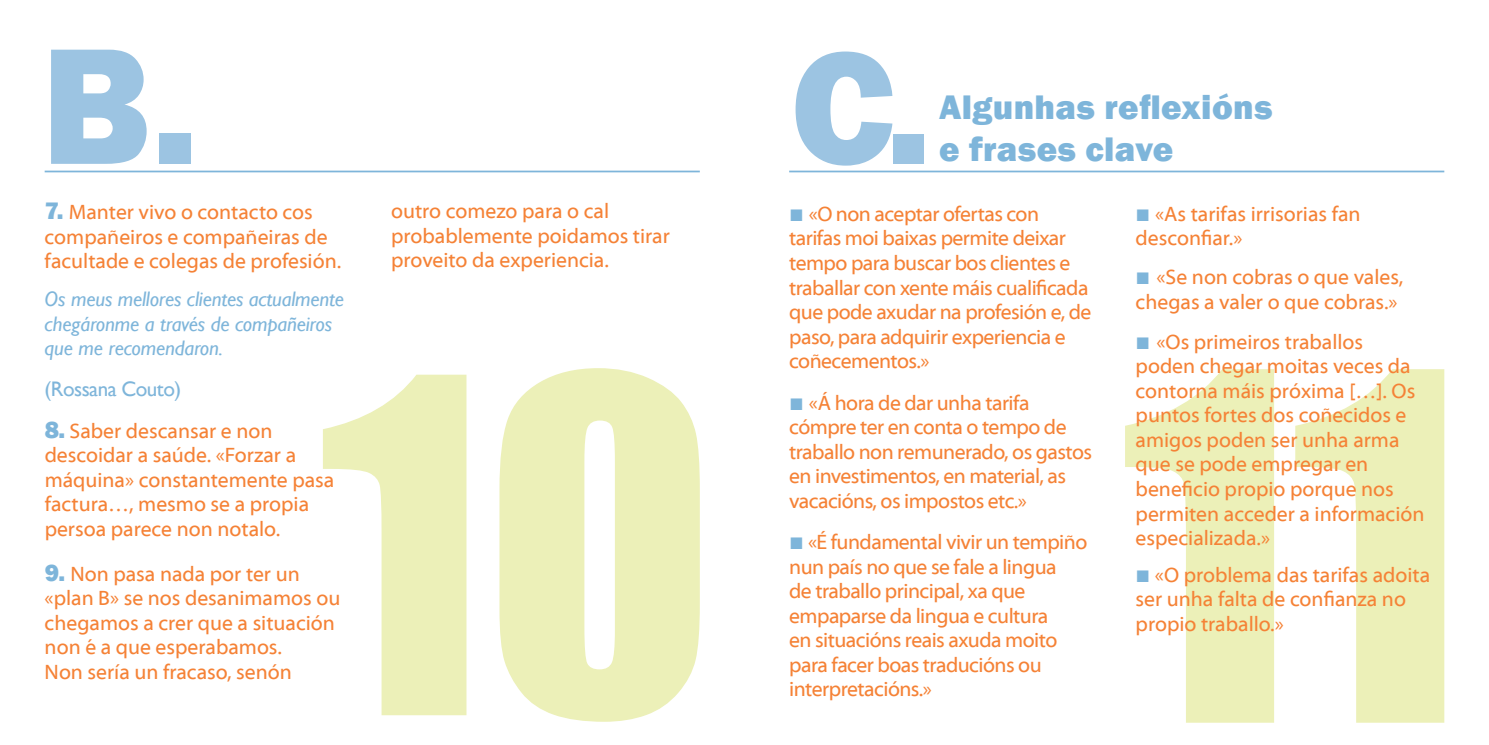
<style>
.page{position:relative;width:1489px;height:745px;background:#fff}
.page>*{position:absolute;margin:0;border:0;box-sizing:border-box;transform-origin:0 0}
.t1{font:800 35px/42px "Franklin Gothic";letter-spacing:.01em;color:#7eb5da}
.t2{font:21px/24.5px "Myriad Web Pro";color:#f58236}
.t3{font:21px/24.5px "Myriad Web Pro";letter-spacing:-.025em;color:#f58236}
.t4{font:italic 21px/24.5px "Gill Sans";letter-spacing:-.01em;color:#7eb5da}
.t5{font:21px "Gill Sans";letter-spacing:-.025em;color:#7eb5da}
.s1{font-family:"Franklin Gothic";font-weight:800;font-size:24.5px;color:#7eb5da}
</style>
<div class="page">
<svg style="left:323px;top:374px;width:143px;height:340px;fill:#ecf0b8"></svg>
<svg style="left:499px;top:368px;width:200px;height:353px;fill:#ecf0b8"></svg>
<svg style="left:1125px;top:369px;width:148px;height:353px;fill:#ecf0b8"></svg>
<svg style="left:1295px;top:369px;width:149px;height:353px;fill:#ecf0b8"></svg>
<svg style="left:51px;top:50px;width:96px;height:114px"></svg>
<div style="left:159px;top:133px;width:31px;height:31px;background:#9cc4e2"></div>
<hr style="left:45px;top:170px;width:654px;height:2px;background:#7eb5da">
<svg style="left:795px;top:51px;width:97px;height:114px"></svg>
<div style="left:893px;top:134px;width:31px;height:30px;background:#9cc4e2"></div>
<hr style="left:789px;top:170px;width:655px;height:2px;background:#7eb5da">
<p class="t2" style="left:45px;top:200px;width:298px"><span class="s1">7.</span> Manter vivo o contacto cos compañeiros e compañeiras de facultade e colegas de profesión.</p>
<p class="t4" style="left:45px;top:287px;width:301px">Os meus mellores clientes actualmente chegáronme a través de compañeiros que me recomendaron.</p>
<p class="t5" style="left:45px;top:376px;width:138px">(Rossana Couto)</p>
<p class="t2" style="left:45px;top:419px;width:291px"><span class="s1">8.</span> Saber descansar e non descoidar a saúde. «Forzar a máquina» constantemente pasa factura…, mesmo se a propia persoa parece non notalo.</p>
<p class="t2" style="left:45px;top:561px;width:297px"><span class="s1">9.</span> Non pasa nada por ter un «plan B» se nos desanimamos ou chegamos a crer que a situación non é a que esperabamos.<br>Non sería un fracaso, senón</p>
<p class="t2" style="left:391px;top:199px;width:280px">outro comezo para o cal probablemente poidamos tirar proveito da experiencia.</p>
<h1 class="t1" style="left:939px;top:86px;width:335px">Algunhas reflexións e frases clave</h1>
<p class="t3" style="left:789px;top:202px;width:304px"><span class="s1">■</span> «O non aceptar ofertas con tarifas moi baixas permite deixar tempo para buscar bos clientes e traballar con xente máis cualificada que pode axudar na profesión e, de paso, para adquirir experiencia e coñecementos.»</p>
<p class="t2" style="left:1135px;top:202px;width:226px"><span class="s1">■</span> «As tarifas irrisorias fan desconfiar.»</p>
<p class="t2" style="left:1135px;top:265px;width:269px"><span class="s1">■</span> «Se non cobras o que vales, chegas a valer o que cobras.»</p>
<p class="t2" style="left:1135px;top:330px;width:290px"><span class="s1">■</span> «Os primeiros traballos poden chegar moitas veces da contorna máis próxima […]. Os puntos fortes dos coñecidos e amigos poden ser unha arma que se pode empregar en beneficio propio porque nos permiten acceder a información especializada.»</p>
<p class="t3" style="left:789px;top:390px;width:304px"><span class="s1">■</span> «Á hora de dar unha tarifa cómpre ter en conta o tempo de traballo non remunerado, os gastos en investimentos, en material, as vacacións, os impostos etc.»</p>
<p class="t3" style="left:789px;top:530px;width:300px"><span class="s1">■</span> «É fundamental vivir un tempiño nun país no que se fale a lingua<br>de traballo principal, xa que empaparse da lingua e cultura<br>en situacións reais axuda moito para facer boas traducións ou interpretacións.»</p>
<p class="t2" style="left:1135px;top:562px;width:296px"><span class="s1">■</span> «O problema das tarifas adoita ser unha falta de confianza no propio traballo.»</p>
</div>
